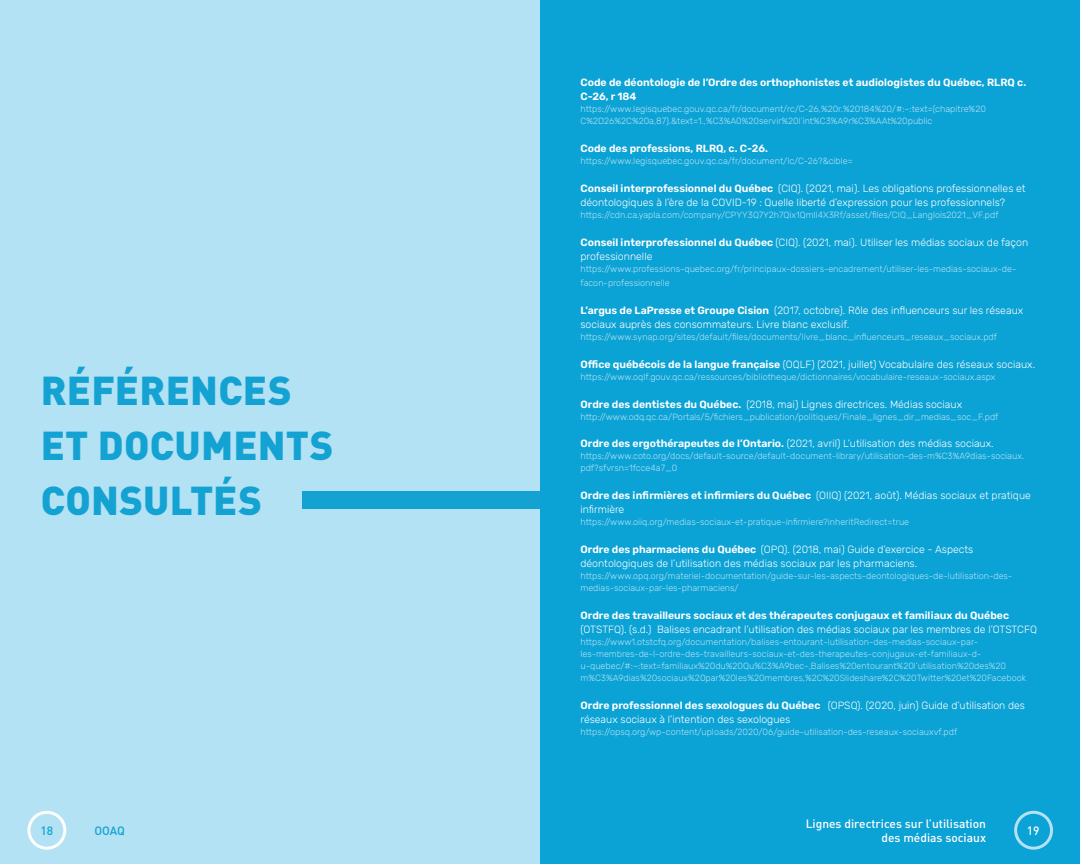
<style>
.page{position:relative;width:1080px;height:864px;background:#fff}
.page>*{position:absolute;margin:0;border:0;box-sizing:border-box;transform-origin:0 0}
.t1{font:900 39.9px/55.1px "DIN Pro";letter-spacing:.005em;color:#13a2d2}
.t2{font:500 12px/14.4px "DIN Pro";color:#fff;text-align:right}
.t3{font:500 12px "DIN Pro";letter-spacing:-.005em;color:#13a2d2}
.t4{font:300 10.5px/14.2px "Rubik";color:#fff}
.t5{font:600 10.5px/14.2px "Rubik";color:#fff}
.t6{font:300 9px/12px "Rubik";color:#b2e2f4}
.s1{font-weight:600}
</style>
<div class="page">
<div style="left:540px;top:0;width:540px;height:864px;background:#0ba2d5"></div>
<div style="left:0;top:0;width:540px;height:864px;background:#b2e2f4"></div>
<div style="left:27px;top:811px;width:39px;height:39px;border:3px solid #fff;border-radius:50%"></div>
<div style="left:1014px;top:811px;width:39px;height:39px;border:3px solid #b2e2f4;border-radius:50%"></div>
<div style="left:302px;top:491px;width:238px;height:18px;background:#13a2d2"></div>
<h1 class="t1" style="left:41px;top:362px;width:294px">RÉFÉRENCES<br>ET DOCUMENTS<br>CONSULTÉS</h1>
<h2 class="t3" style="left:40px;top:822px;width:14px">18</h2>
<h2 class="t3" style="left:94px;top:822px;width:32px">OOAQ</h2>
<p class="t5" style="left:580px;top:75px;width:447px">Code de déontologie de l’Ordre des orthophonistes et audiologistes du Québec, RLRQ c.<br>C-26, r 184</p>
<p class="t6" style="left:580px;top:103px;width:407px">https://www.legisquebec.gouv.qc.ca/fr/document/rc/C-26,%20r.%20184%20/#:~:text=(chapitre%20<br>C%2D26%2C%20a,87).&amp;text=1.,%C3%A0%20servir%20l’int%C3%A9r%C3%AAt%20public</p>
<p class="t5" style="left:580px;top:141px;width:189px">Code des professions, RLRQ, c. C-26.</p>
<p class="t6" style="left:580px;top:155px;width:274px">https://www.legisquebec.gouv.qc.ca/fr/document/lc/C-26?&amp;cible=</p>
<p class="t4" style="left:580px;top:181px;width:447px"><span class="s1">Conseil interprofessionnel du Québec</span> (CIQ). (2021, mai). Les obligations professionnelles et déontologiques à l’ère de la COVID-19 : Quelle liberté d’expression pour les professionnels?</p>
<p class="t6" style="left:580px;top:209px;width:420px">https://cdn.ca.yapla.com/company/CPYY3Q7Y2h7Qix1QmIl4X3Rf/asset/files/CIQ_Langlois2021_VF.pdf</p>
<p class="t4" style="left:580px;top:235px;width:449px"><span class="s1">Conseil interprofessionnel du Québec</span> (CIQ). (2021, mai). Utiliser les médias sociaux de façon professionnelle</p>
<p class="t6" style="left:580px;top:262px;width:437px;line-height:14.2px">https://www.professions-quebec.org/fr/principaux-dossiers-encadrement/utiliser-les-medias-sociaux-de&shy;facon-professionnelle</p>
<p class="t4" style="left:580px;top:303px;width:444px"><span class="s1">L’argus de LaPresse et Groupe Cision</span> (2017, octobre). Rôle des influenceurs sur les réseaux sociaux auprès des consommateurs. Livre blanc exclusif.</p>
<p class="t6" style="left:580px;top:331px;width:418px">https://www.synap.org/sites/default/files/documents/livre_blanc_influenceurs_reseaux_sociaux.pdf</p>
<p class="t4" style="left:580px;top:357px;width:456px"><span class="s1">Office québécois de la langue française</span> (OQLF) (2021, juillet) Vocabulaire des réseaux sociaux.</p>
<p class="t6" style="left:580px;top:371px;width:417px">https://www.oqlf.gouv.qc.ca/ressources/bibliotheque/dictionnaires/vocabulaire-reseaux-sociaux.aspx</p>
<p class="t4" style="left:580px;top:397px;width:383px"><span class="s1">Ordre des dentistes du Québec.</span> (2018, mai) Lignes directrices. Médias sociaux</p>
<p class="t6" style="left:580px;top:411px;width:419px">http://www.odq.qc.ca/Portals/5/fichiers_publication/politiques/Finale_lignes_dir_medias_soc_F.pdf</p>
<p class="t4" style="left:580px;top:437px;width:415px"><span class="s1">Ordre des ergothérapeutes de l’Ontario.</span> (2021, avril) L’utilisation des médias sociaux.</p>
<p class="t6" style="left:580px;top:451px;width:445px">https://www.coto.org/docs/default-source/default-document-library/utilisation-des-m%C3%A9dias-sociaux. pdf?sfvrsn=1fcce4a7_0</p>
<p class="t4" style="left:580px;top:489px;width:452px"><span class="s1">Ordre des infirmières et infirmiers du Québec</span> (OIIQ) (2021, août). Médias sociaux et pratique infirmière</p>
<p class="t6" style="left:580px;top:517px;width:330px">https://www.oiiq.org/medias-sociaux-et-pratique-infirmiere?inheritRedirect=true</p>
<p class="t4" style="left:580px;top:543px;width:394px"><span class="s1">Ordre des pharmaciens du Québec</span> (OPQ). (2018, mai) Guide d’exercice - Aspects déontologiques de l’utilisation des médias sociaux par les pharmaciens.</p>
<p class="t6" style="left:580px;top:571px;width:433px">https://www.opq.org/materiel-documentation/guide-sur-les-aspects-deontologiques-de-lutilisation-des&shy;medias-sociaux-par-les-pharmaciens/</p>
<p class="t5" style="left:580px;top:609px;width:430px">Ordre des travailleurs sociaux et des thérapeutes conjugaux et familiaux du Québec</p>
<p class="t4" style="left:580px;top:623px;width:458px">(OTSTFQ). (s.d.) Balises encadrant l’utilisation des médias sociaux par les membres de l’OTSTCFQ</p>
<p class="t6" style="left:580px;top:637px;width:447px">https://www1.otstcfq.org/documentation/balises-entourant-lutilisation-des-medias-sociaux-par&shy;les-membres-de-l-ordre-des-travailleurs-sociaux-et-des-therapeutes-conjugaux-et-familiaux-d&shy;u-quebec/#:~:text=familiaux%20du%20Qu%C3%A9bec-,Balises%20entourant%20l’utilisation%20des%20 m%C3%A9dias%20sociaux%20par%20les%20membres,%2C%20Slideshare%2C%20Twitter%20et%20Facebook</p>
<p class="t4" style="left:580px;top:699px;width:446px"><span class="s1">Ordre professionnel des sexologues du Québec</span> (OPSQ). (2020, juin) Guide d’utilisation des réseaux sociaux à l’intention des sexologues</p>
<p class="t6" style="left:580px;top:727px;width:378px">https://opsq.org/wp-content/uploads/2020/06/guide-utilisation-des-reseaux-sociauxvf.pdf</p>
<h2 class="t2" style="left:806px;top:816px;width:182px">Lignes directrices sur l’utilisation des médias sociaux</h2>
<h2 class="t2" style="left:1027px;top:823px;width:14px">19</h2>
</div>
